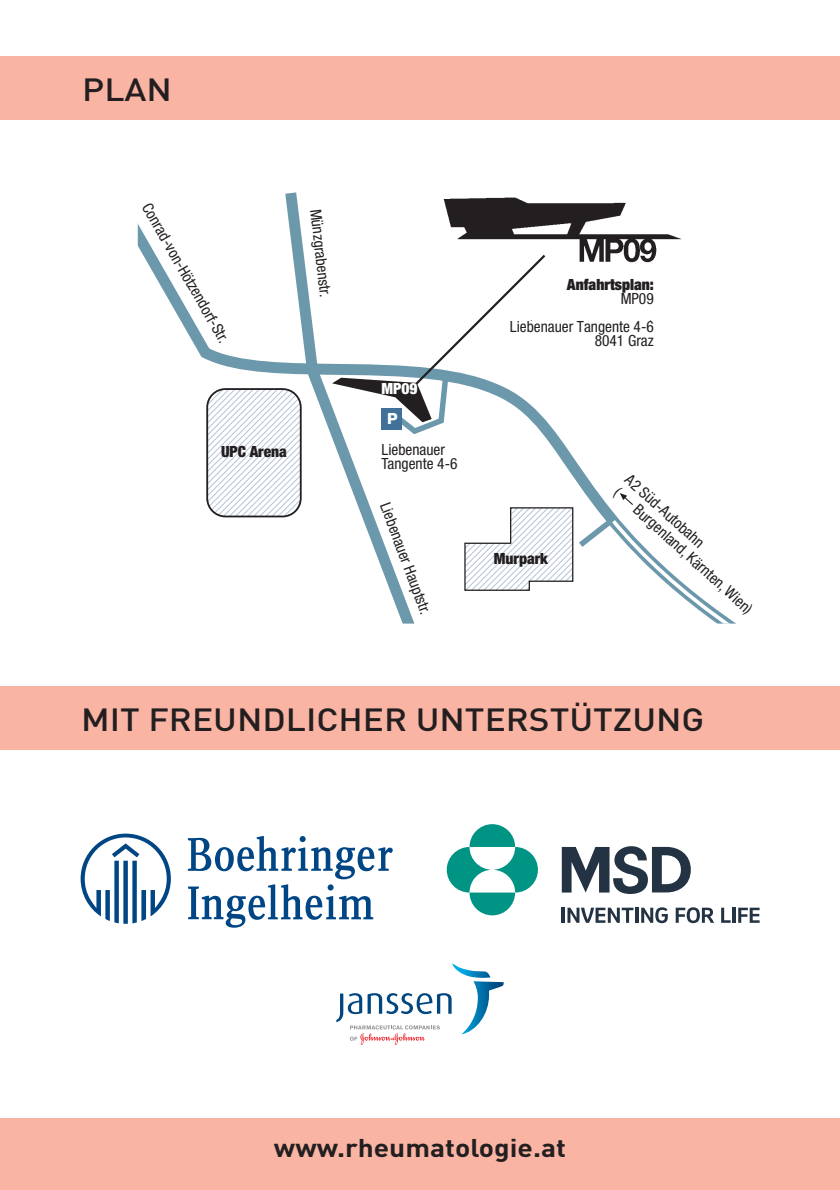
<style>
.page{position:relative;width:840px;height:1190px;background:#fff}
.page>*{position:absolute;margin:0;border:0;box-sizing:border-box;transform-origin:0 0}
.t1{font:500 31.8px "DIN";color:#231f20;scale:1.11 1}
.t2{font:700 25.4px "DIN";color:#231f20;scale:1.11 1}
.t3{font:condensed 15.4px/14.2px "Helvetica Neue";color:#231f20}
.t4{font:900 condensed 15.4px "Helvetica Neue";color:#231f20}
.t5{font:900 expanded 15.4px "Helvetica Neue";color:#231f20}
.t6{font:900 condensed 15.4px "Helvetica Neue";color:#fff}
.t7{font:800 15.4px "Helvetica Neue";color:#fff}
</style>
<div class="page">
<div style="left:0;top:56px;width:840px;height:64px;background:#f9b4a3"></div>
<div style="left:0;top:686px;width:840px;height:64px;background:#f9b4a3"></div>
<div style="left:0;top:1118px;width:840px;height:72px;background:#f9b4a3"></div>
<svg style="left:81px;top:834px;width:90px;height:90px"></svg>
<svg style="left:188px;top:836px;width:205px;height:92px"></svg>
<svg style="left:336px;top:963px;width:168px;height:82px"></svg>
<svg style="left:447px;top:824px;width:91px;height:91px"></svg>
<svg style="left:562px;top:846px;width:129px;height:48px"></svg>
<hr style="left:562px;top:908px;width:3px;height:15px;background:#233343">
<svg style="left:567px;top:908px;width:66px;height:15px"></svg>
<hr style="left:635px;top:908px;width:3px;height:15px;background:#233343">
<svg style="left:641px;top:907px;width:27px;height:16px"></svg>
<svg style="left:676px;top:907px;width:38px;height:16px"></svg>
<svg style="left:721px;top:908px;width:10px;height:15px"></svg>
<hr style="left:733px;top:908px;width:3px;height:15px;background:#233343">
<svg style="left:738px;top:908px;width:22px;height:15px"></svg>
<svg style="left:138px;top:224px;width:69px;height:136px"></svg>
<svg style="left:207px;top:192px;width:528px;height:431px"></svg>
<div style="left:509px;top:306px;width:158px;height:14px;background:#fff"></div>
<h1 class="t1" style="left:82px;top:79px;width:82px">PLAN</h1>
<p class="t3" style="left:151px;top:202px;width:159px;rotate:60deg">Conrad-von-Hötzendorf-Str.</p>
<p class="t3" style="left:322px;top:208px;width:90px;rotate:84deg">Münzgrabenstr.</p>
<p class="t4" style="left:221px;top:446px;width:67px">UPC Arena</p>
<p class="t6" style="left:382px;top:383px;width:38px">MP09</p>
<p class="t7" style="left:387px;top:413px;width:12px">P</p>
<p class="t3" style="left:382px;top:443px;width:77px">Liebenauer<br>Tangente 4-6</p>
<p class="t3" style="left:391px;top:501px;width:120px;rotate:70deg">Liebenauer Hauptstr.</p>
<p class="t5" style="left:567px;top:279px;width:88px">Anfahrtsplan:</p>
<p class="t3" style="left:510px;top:285px;width:145px;line-height:28.4px;text-align:right">MP09<br>Liebenauer Tangente 4-6</p>
<p class="t3" style="left:595px;top:335px;width:61px">8041 Graz</p>
<p class="t4" style="left:494px;top:553px;width:56px">Murpark</p>
<p class="t3" style="left:632px;top:472px;width:102px;line-height:16.8px;rotate:42deg">A2 Süd-Autobahn (</p>
<p class="t3" style="left:640px;top:503px;width:156px;rotate:42deg">Burgenland, Kärnten, Wien)</p>
<h1 class="t1" style="left:81px;top:709px;width:563px">MIT FREUNDLICHER UNTERSTÜTZUNG</h1>
<h2 class="t2" style="left:274px;top:1139px;width:265px">www.rheumatologie.at</h2>
</div>
